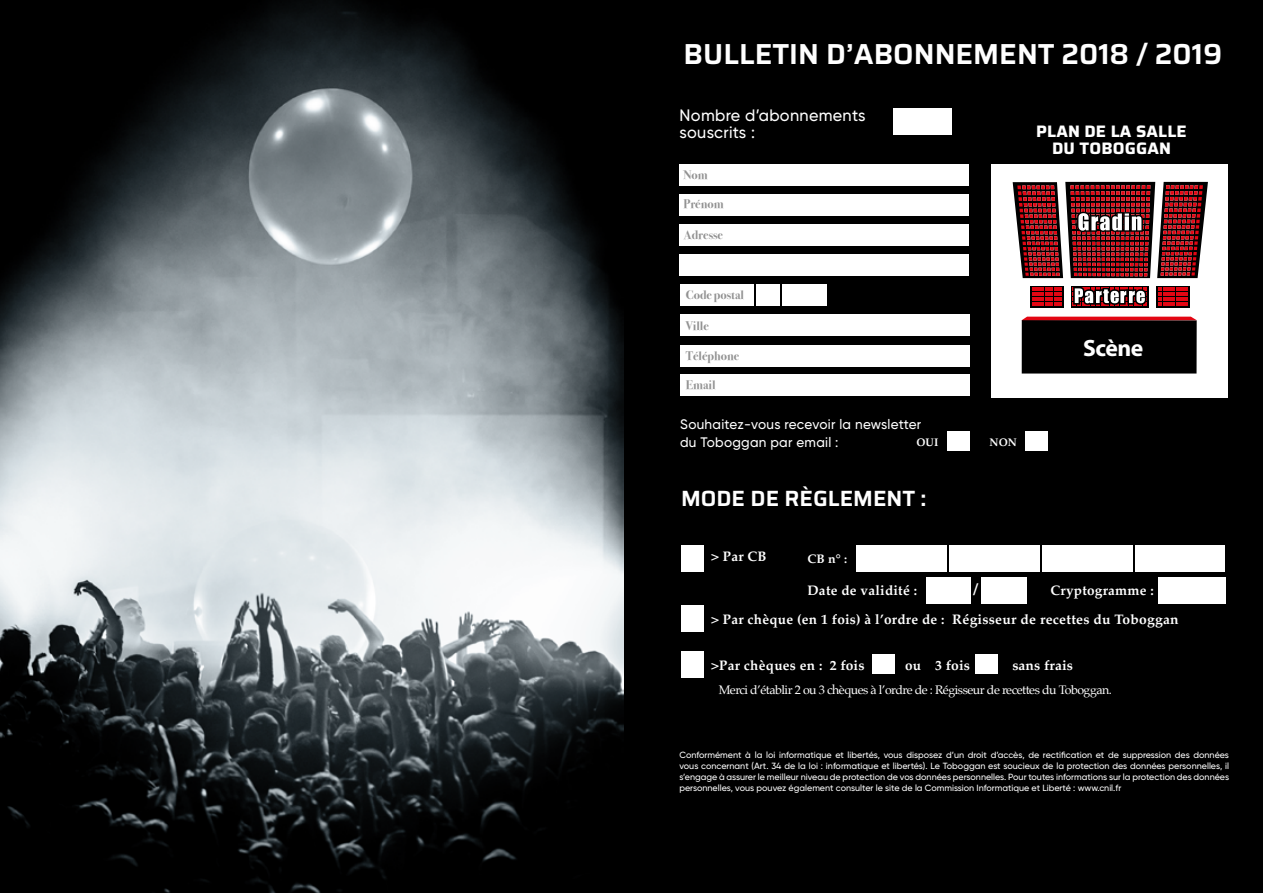
<style>
.page{position:relative;width:1263px;height:893px;background:#fff}
.page>*{position:absolute;margin:0;border:0;box-sizing:border-box;transform-origin:0 0}
.t1{font:600 28.95px "Saira";color:#fff}
.t2{font:700 23.7px "Myriad";letter-spacing:-.02em;color:#fff}
.t3{font:600 22.05px "Saira";color:#fff}
.t4{font:700 16.65px/16.6px "Saira";letter-spacing:.01em;color:#fff;text-align:center}
.t5{font:500 16.5px/17.1px "Gilroy";letter-spacing:.02em;color:#fff}
.t6{font:16.5px "Frutiger";color:#fff}
.t7{font:700 13.8px "Palatino";letter-spacing:.02em;color:#fff}
.t8{font:500 13.8px/17.1px "Gilroy";letter-spacing:.02em;color:#fff}
.t9{font:12.45px "Palatino";letter-spacing:-.04em;color:#fff}
.t10{font:700 12.45px "Bodoni Svty Two ITCTT";color:#929292}
.t11{font:700 12.45px "Palatino";color:#fff}
.t12{font:700 11.1px "Palatino";letter-spacing:.02em;color:#fff}
.t13{font:500 9px/10.8px "Gilroy";color:#fff;text-align:justify}
</style>
<div class="page">
<div style="left:619px;top:0;width:644px;height:893px;background:#000"></div>
<div style="left:680px;top:284px;width:73px;height:21px;background:#fff"></div>
<div style="left:894px;top:108px;width:58px;height:27px;background:#fff"></div>
<div style="left:756px;top:284px;width:24px;height:21px;background:#fff"></div>
<div style="left:681px;top:606px;width:23px;height:26px;background:#fff"></div>
<div style="left:947px;top:431px;width:23px;height:20px;background:#fff"></div>
<div style="left:1025px;top:431px;width:23px;height:20px;background:#fff"></div>
<div style="left:782px;top:284px;width:44px;height:21px;background:#fff"></div>
<div style="left:679px;top:165px;width:290px;height:21px;background:#fff"></div>
<div style="left:679px;top:225px;width:290px;height:21px;background:#fff"></div>
<div style="left:679px;top:255px;width:290px;height:21px;background:#fff"></div>
<div style="left:680px;top:315px;width:289px;height:21px;background:#fff"></div>
<div style="left:680px;top:374px;width:289px;height:21px;background:#fff"></div>
<div style="left:680px;top:345px;width:289px;height:21px;background:#fff"></div>
<div style="left:679px;top:195px;width:290px;height:21px;background:#fff"></div>
<div style="left:681px;top:546px;width:23px;height:26px;background:#fff"></div>
<div style="left:992px;top:164px;width:236px;height:233px;background:#fff"></div>
<div style="left:1022px;top:320px;width:175px;height:54px;background:#000"></div>
<svg style="left:1022px;top:317px;width:175px;height:3px"></svg>
<div style="left:1156px;top:286px;width:34px;height:21px;background:#000"></div>
<svg style="left:1030px;top:286px;width:33px;height:21px"></svg>
<svg style="left:1071px;top:286px;width:77px;height:21px"></svg>
<svg style="left:1158px;top:287px;width:30px;height:19px"></svg>
<svg style="left:1032px;top:287px;width:29px;height:19px"></svg>
<svg style="left:1073px;top:287px;width:74px;height:19px"></svg>
<svg style="left:1013px;top:182px;width:195px;height:96px;background:#7c393d"></svg>
<div style="left:681px;top:651px;width:23px;height:26px;background:#fff"></div>
<div style="left:872px;top:654px;width:23px;height:20px;background:#fff"></div>
<div style="left:975px;top:654px;width:23px;height:20px;background:#fff"></div>
<div style="left:856px;top:546px;width:23px;height:26px;background:#fff"></div>
<div style="left:926px;top:578px;width:23px;height:26px;background:#fff"></div>
<div style="left:1158px;top:578px;width:23px;height:26px;background:#fff"></div>
<div style="left:1042px;top:546px;width:23px;height:26px;background:#fff"></div>
<div style="left:949px;top:546px;width:23px;height:26px;background:#fff"></div>
<div style="left:1135px;top:546px;width:23px;height:26px;background:#fff"></div>
<div style="left:901px;top:546px;width:23px;height:26px;background:#fff"></div>
<div style="left:981px;top:578px;width:23px;height:26px;background:#fff"></div>
<div style="left:1087px;top:546px;width:23px;height:26px;background:#fff"></div>
<div style="left:994px;top:546px;width:23px;height:26px;background:#fff"></div>
<div style="left:1180px;top:546px;width:23px;height:26px;background:#fff"></div>
<div style="left:879px;top:546px;width:23px;height:26px;background:#fff"></div>
<div style="left:948px;top:578px;width:23px;height:26px;background:#fff"></div>
<div style="left:1181px;top:578px;width:23px;height:26px;background:#fff"></div>
<div style="left:1203px;top:578px;width:23px;height:26px;background:#fff"></div>
<div style="left:1064px;top:546px;width:23px;height:26px;background:#fff"></div>
<div style="left:972px;top:546px;width:23px;height:26px;background:#fff"></div>
<div style="left:1157px;top:546px;width:23px;height:26px;background:#fff"></div>
<div style="left:924px;top:546px;width:23px;height:26px;background:#fff"></div>
<div style="left:1004px;top:578px;width:22px;height:26px;background:#fff"></div>
<div style="left:1109px;top:546px;width:23px;height:26px;background:#fff"></div>
<div style="left:1017px;top:546px;width:23px;height:26px;background:#fff"></div>
<div style="left:1202px;top:546px;width:23px;height:26px;background:#fff"></div>
<img style="left:0;top:0;width:624px;height:893px">
<h1 class="t1" style="left:684px;top:31px;width:540px">BULLETIN D’ABONNEMENT 2018 / 2019</h1>
<h3 class="t5" style="left:680px;top:107px;width:187px">Nombre d’abonnements souscrits :</h3>
<h3 class="t10" style="left:683px;top:165px;width:26px">Nom</h3>
<h3 class="t10" style="left:683px;top:194px;width:42px">Prénom</h3>
<h3 class="t10" style="left:683px;top:225px;width:41px">Adresse</h3>
<h3 class="t10" style="left:686px;top:284px;width:60px">Code postal</h3>
<h3 class="t10" style="left:686px;top:315px;width:25px">Ville</h3>
<h3 class="t10" style="left:686px;top:346px;width:55px">Téléphone</h3>
<h3 class="t10" style="left:686px;top:374px;width:31px">Email</h3>
<h3 class="t8" style="left:680px;top:416px;width:243px">Souhaitez-vous recevoir la newsletter du Toboggan par email :</h3>
<p class="t12" style="left:916px;top:433px;width:24px">OUI</p>
<p class="t12" style="left:989px;top:433px;width:29px">NON</p>
<h3 class="t3" style="left:681px;top:481px;width:247px">MODE DE RÈGLEMENT :</h3>
<h3 class="t4" style="left:1036px;top:123px;width:152px">PLAN DE LA SALLE<br>DU TOBOGGAN</h3>
<h2 class="t2" style="left:1083px;top:336px;width:62px">Scène</h2>
<h3 class="t7" style="left:711px;top:544px;width:57px">&gt; Par CB</h3>
<h3 class="t11" style="left:807px;top:548px;width:41px">CB n° :</h3>
<h3 class="t7" style="left:807px;top:579px;width:111px">Date de validité :</h3>
<h3 class="t6" style="left:973px;top:579px;width:6px">/</h3>
<h3 class="t7" style="left:1050px;top:579px;width:105px">Cryptogramme :</h3>
<h3 class="t7" style="left:711px;top:608px;width:469px">&gt; Par chèque (en 1 fois) à l’ordre de : Régisseur de recettes du Toboggan</h3>
<h3 class="t7" style="left:711px;top:653px;width:155px">&gt;Par chèques en : 2 fois</h3>
<h3 class="t7" style="left:905px;top:653px;width:66px">ou 3 fois</h3>
<h3 class="t7" style="left:1012px;top:653px;width:62px">sans frais</h3>
<h3 class="t9" style="left:719px;top:680px;width:395px">Merci d’établir 2 ou 3 chèques à l’ordre de : Régisseur de recettes du Toboggan.</h3>
<p class="t13" style="left:679px;top:750px;width:551px">Conformément à la loi informatique et libertés, vous disposez d’un droit d’accès, de rectification et de suppression des données vous concernant (Art. 34 de la loi : informatique et libertés). Le Toboggan est soucieux de la protection des données personnelles, il s’engage à assurer le meilleur niveau de protection de vos données personnelles. Pour toutes informations sur la protection des données personnelles, vous pouvez également consulter le site de la Commission Informatique et Liberté : www.cnil.fr</p>
</div>
